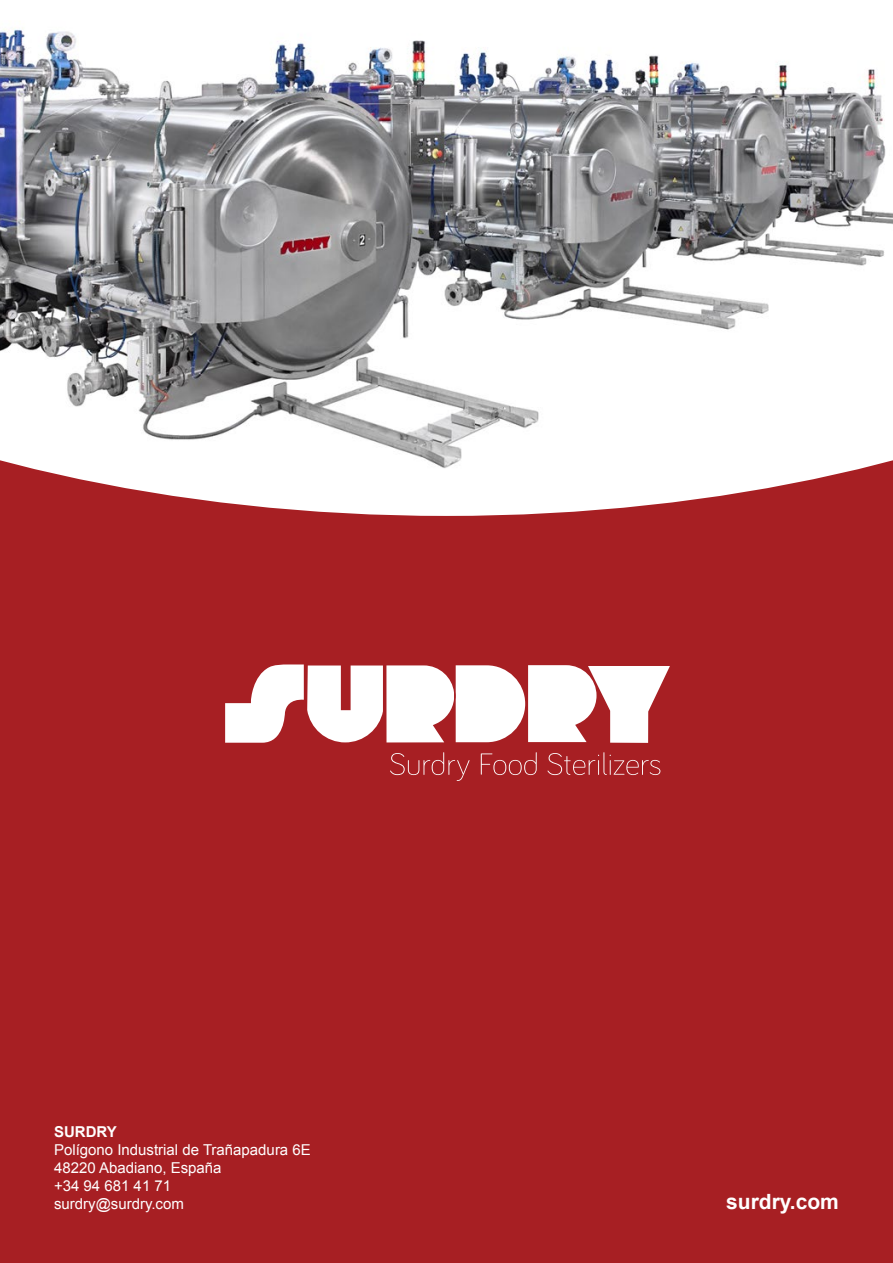
<style>
.page{position:relative;width:893px;height:1263px;background:#a71f23}
.page>*{position:absolute;margin:0;border:0;box-sizing:border-box;transform-origin:0 0}
.t1{font:700 21px "Arial";color:#fff}
.t2{font:15px/18px "Arial";color:#fff}
.t3{font:700 15px "Arial";color:#fff}
</style>
<div class="page">
<svg style="left:0;top:0;width:893px;height:516px;fill:#fff"></svg>
<svg style="left:225px;top:664px;width:445px;height:79px"></svg>
<svg style="left:390px;top:752px;width:79px;height:29px"></svg>
<svg style="left:481px;top:752px;width:56px;height:23px"></svg>
<svg style="left:547px;top:752px;width:113px;height:23px"></svg>
<img style="left:0;top:20px;width:893px;height:466px">
<p class="t3" style="left:54px;top:1122px;width:64px">SURDRY</p>
<p class="t2" style="left:54px;top:1141px;width:258px">Polígono Industrial de Trañapadura 6E<br>48220 Abadiano, España<br>+34 94 681 41 71<br>surdry@surdry.com</p>
<h1 class="t1" style="left:726px;top:1188px;width:114px">surdry.com</h1>
</div>
